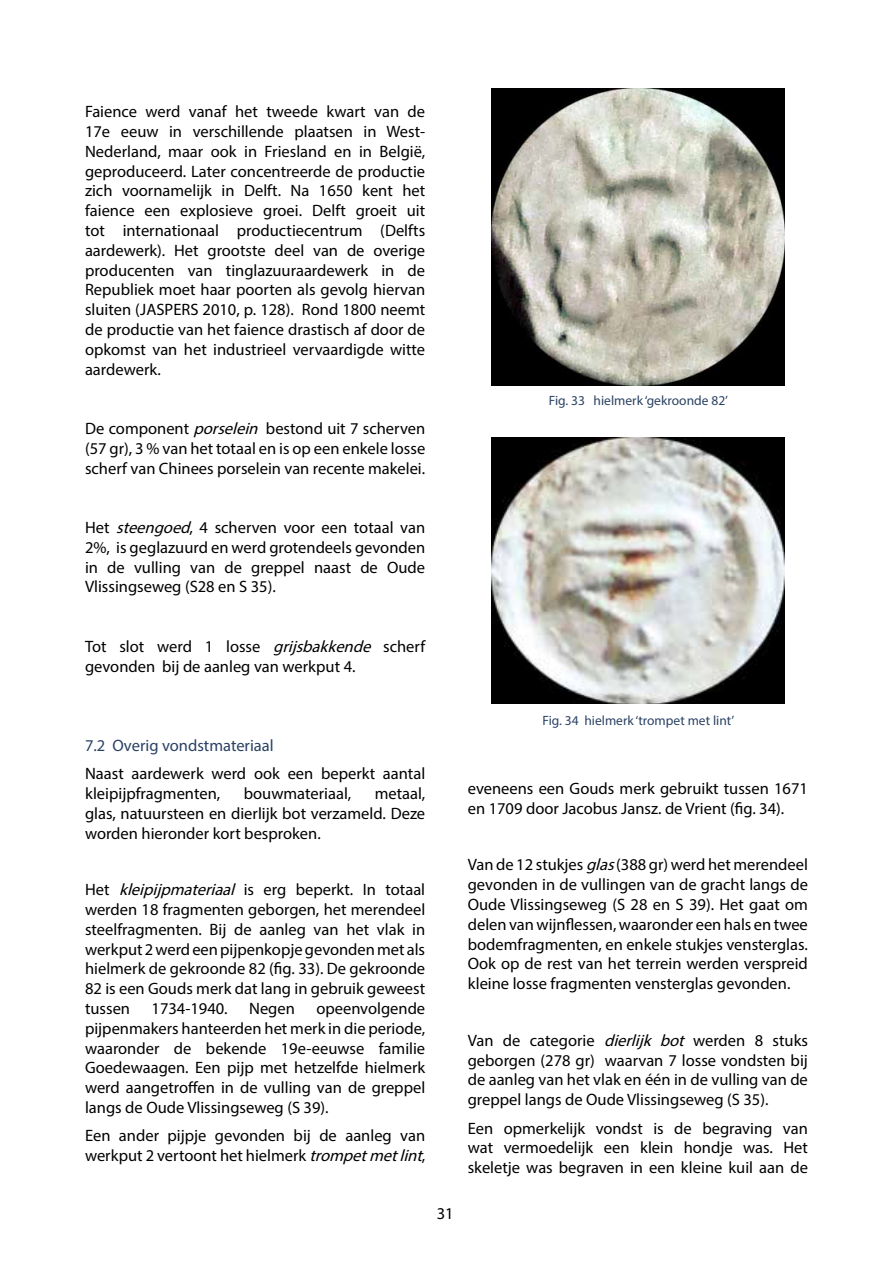
<style>
.page{position:relative;width:893px;height:1263px;background:#fff}
.page>*{position:absolute;margin:0;border:0;box-sizing:border-box;transform-origin:0 0}
.t1{font:16.5px/19.8px "Myriad Pro";color:#000;text-align:justify}
.t2{font:16.5px "Myriad Pro";color:#2a4164}
.t3{font:13.5px "Myriad Pro";color:#2b4264}
.s1{font-style:italic}
</style>
<div class="page">
<img style="left:491px;top:89px;width:294px;height:296px">
<img style="left:491px;top:438px;width:294px;height:266px">
<p class="t1" style="left:85px;top:102px;width:342px">Faience werd vanaf het tweede kwart van de 17e eeuw in verschillende plaatsen in West-Nederland, maar ook in Friesland en in België, geproduceerd. Later concentreerde de productie zich voornamelijk in Delft. Na 1650 kent het faience een explosieve groei. Delft groeit uit tot internationaal productiecentrum (Delfts aardewerk). Het grootste deel van de overige producenten van tinglazuuraardewerk in de Republiek moet haar poorten als gevolg hiervan sluiten (JASPERS 2010, p. 128). Rond 1800 neemt de productie van het faience drastisch af door de opkomst van het industrieel vervaardigde witte aardewerk.</p>
<p class="t1" style="left:85px;top:418px;width:342px">De component <span class="s1">porselein</span> bestond uit 7 scherven (57 gr), 3 % van het totaal en is op een enkele losse scherf van Chinees porselein van recente makelei.</p>
<p class="t3" style="left:549px;top:392px;width:181px">Fig. 33 hielmerk ‘gekroonde 82’</p>
<p class="t1" style="left:85px;top:517px;width:342px">Het <span class="s1">steengoed</span>, 4 scherven voor een totaal van 2%, is geglazuurd en werd grotendeels gevonden in de vulling van de greppel naast de Oude Vlissingseweg (S28 en S 35).</p>
<p class="t1" style="left:85px;top:636px;width:342px">Tot slot werd 1 losse <span class="s1">grijsbakkende</span> scherf gevonden bij de aanleg van werkput 4.</p>
<p class="t2" style="left:85px;top:735px;width:190px">7.2 Overig vondstmateriaal</p>
<p class="t1" style="left:85px;top:763px;width:342px">Naast aardewerk werd ook een beperkt aantal kleipijpfragmenten,</p>
<p class="t1" style="left:85px;top:783px;width:342px;text-indent:290px">metaal, glas, natuursteen en dierlijk bot verzameld. Deze worden hieronder kort besproken.</p>
<p class="t1" style="left:244px;top:783px;width:109px">bouwmateriaal,</p>
<p class="t1" style="left:85px;top:879px;width:342px">Het <span class="s1">kleipijpmateriaal</span> is erg beperkt. In totaal werden 18 fragmenten geborgen, het merendeel steelfragmenten. Bij de aanleg van het vlak in werkput 2 werd een pijpenkopje gevonden met als hielmerk de gekroonde 82 (fig. 33). De gekroonde 82 is een Gouds merk dat lang in gebruik geweest tussen</p>
<p class="t1" style="left:85px;top:998px;width:342px;text-indent:231px">opeenvolgende pijpenmakers hanteerden het merk in die periode, waaronder de bekende 19e-eeuwse familie Goedewaagen. Een pijp met hetzelfde hielmerk werd aangetroffen in de vulling van de greppel langs de Oude Vlissingseweg (S 39).</p>
<p class="t1" style="left:85px;top:1126px;width:344px">Een ander pijpje gevonden bij de aanleg van werkput 2 vertoont het hielmerk <span class="s1">trompetmetlint</span>,</p>
<p class="t1" style="left:152px;top:998px;width:78px">1734-1940.</p>
<p class="t1" style="left:249px;top:998px;width:47px">Negen</p>
<p class="t1" style="left:437px;top:1203px;width:18px">31</p>
<p class="t3" style="left:542px;top:712px;width:193px">Fig. 34 hielmerk ‘trompet met lint’</p>
<p class="t1" style="left:468px;top:778px;width:342px">eveneens een Gouds merk gebruikt tussen 1671 en 1709 door Jacobus Jansz. de Vrient (fig. 34).</p>
<p class="t1" style="left:468px;top:855px;width:342px">Van de 12 stukjes <span class="s1">glas</span>(388 gr) werd het merendeel gevonden in de vullingen van de gracht langs de Oude Vlissingseweg (S 28 en S 39). Het gaat om delen van wijnflessen, waaronder een hals en twee bodemfragmenten, en enkele stukjes vensterglas.<br>Ook op de rest van het terrein werden verspreid kleine losse fragmenten vensterglas gevonden.</p>
<p class="t1" style="left:468px;top:1030px;width:342px">Van de categorie <span class="s1">dierlijk bot</span> werden 8 stuks geborgen (278 gr) waarvan 7 losse vondsten bij de aanleg van het vlak en één in de vulling van de greppel langs de Oude Vlissingseweg (S 35).</p>
<p class="t1" style="left:468px;top:1118px;width:342px">Een opmerkelijk vondst is de begraving van wat vermoedelijk een klein hondje was. Het skeletje was begraven in een kleine kuil aan de</p>
</div>
